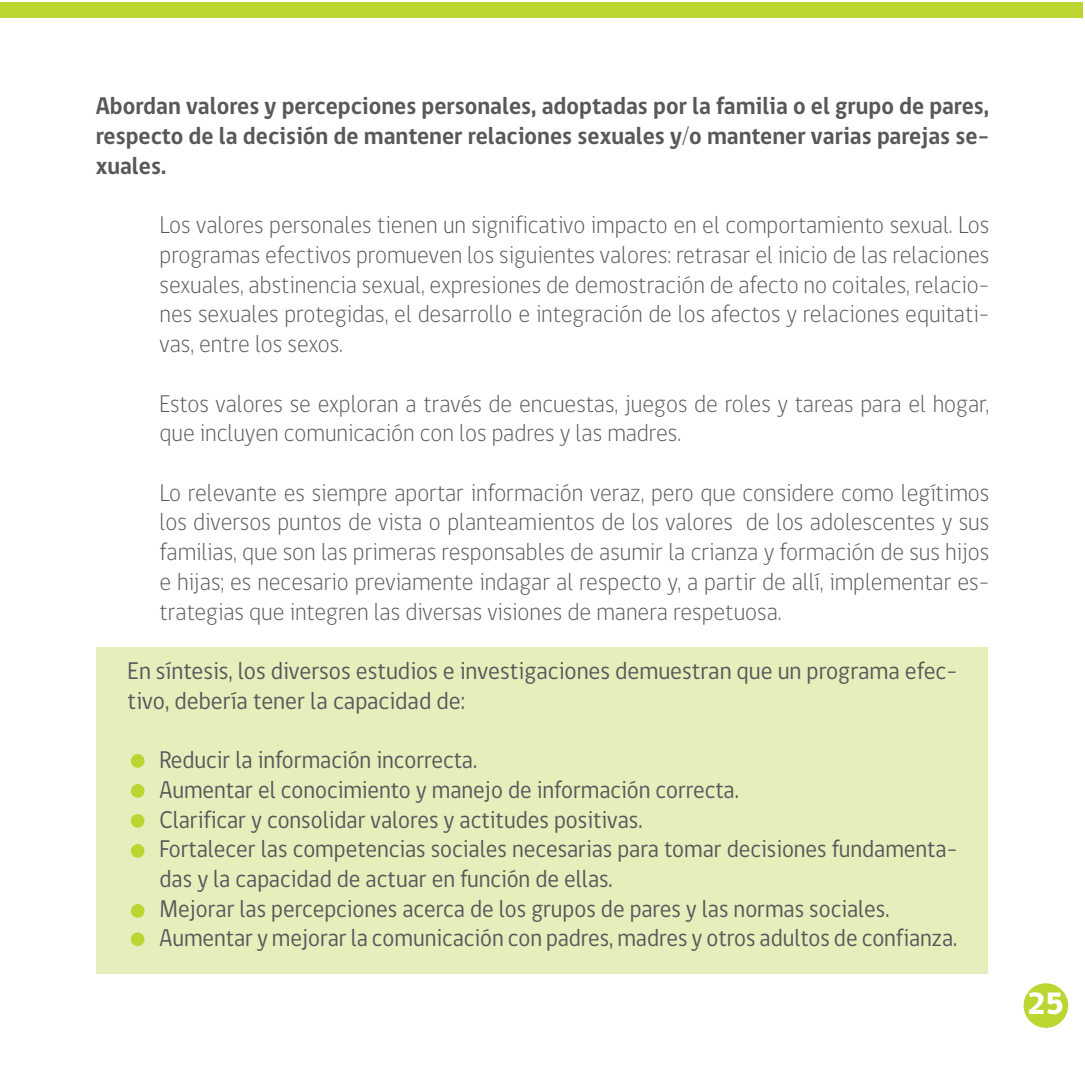
<style>
.page{position:relative;width:1085px;height:1085px;background:#fff}
.page>*{position:absolute;margin:0;border:0;box-sizing:border-box;transform-origin:0 0}
.t1{font:800 31.5px "gob CL";color:#fff}
.t2{font:300 24.75px/29.7px "gob CL";color:#57585a;text-align:justify;scale:.95 1}
.t3{font:24.75px/29.7px "gob CL";color:#57585a;scale:.93 1}
.t4{font:700 24.75px/29.7px "gob CL";color:#57585a;text-align:justify;scale:.95 1}
.t5{font:24.75px/29.7px "gob CL";color:#57585a;scale:.95 1}
</style>
<div class="page">
<div style="left:1023px;top:983px;width:44px;height:44px;background:#bcd531;border-radius:50%"></div>
<div style="left:0;top:2px;width:1082px;height:15px;background:#bcd531"></div>
<div style="left:97px;top:647px;width:890px;height:326px;background:#e6eebc"></div>
<div style="left:131px;top:754px;width:13px;height:13px;background:#bcd531;border-radius:50%"></div>
<div style="left:131px;top:843px;width:13px;height:14px;background:#bcd531;border-radius:50%"></div>
<div style="left:131px;top:784px;width:13px;height:13px;background:#bcd531;border-radius:50%"></div>
<div style="left:131px;top:814px;width:13px;height:13px;background:#bcd531;border-radius:50%"></div>
<div style="left:131px;top:903px;width:13px;height:14px;background:#bcd531;border-radius:50%"></div>
<div style="left:131px;top:932px;width:13px;height:13px;background:#bcd531;border-radius:50%"></div>
<p class="t4" style="left:96px;top:92px;width:941px">Abordan valores y percepciones personales, adoptadas por la familia o el grupo de pares, respecto de la decisión de mantener relaciones sexuales y/o mantener varias parejas se&shy;xuales.</p>
<p class="t2" style="left:159px;top:211px;width:874px">Los valores personales tienen un significativo impacto en el comportamiento sexual. Los programas efectivos promueven los siguientes valores: retrasar el inicio de las relaciones sexuales, abstinencia sexual, expresiones de demostración de afecto no coitales, relacio&shy;nes sexuales protegidas, el desarrollo e integración de los afectos y relaciones equitati&shy;vas, entre los sexos.</p>
<p class="t2" style="left:159px;top:389px;width:874px">Estos valores se exploran a través de encuestas, juegos de roles y tareas para el hogar, que incluyen comunicación con los padres y las madres.</p>
<p class="t2" style="left:159px;top:478px;width:874px">Lo relevante es siempre aportar información veraz, pero que considere como legítimos los diversos puntos de vista o planteamientos de los valores de los adolescentes y sus familias, que son las primeras responsables de asumir la crianza y formación de sus hijos e hijas; es necesario previamente indagar al respecto y, a partir de allí, implementar es&shy;trategias que integren las diversas visiones de manera respetuosa.</p>
<p class="t5" style="left:128px;top:656px;width:874px">En síntesis, los diversos estudios e investigaciones demuestran que un programa efec&shy;tivo, debería tener la capacidad de:</p>
<p class="t3" style="left:159px;top:745px;width:859px">Reducir la información incorrecta.<br>Aumentar el conocimiento y manejo de información correcta.<br>Clarificar y consolidar valores y actitudes positivas.<br>Fortalecer las competencias sociales necesarias para tomar decisiones fundamenta&shy;das y la capacidad de actuar en función de ellas.<br>Mejorar las percepciones acerca de los grupos de pares y las normas sociales.<br>Aumentar y mejorar la comunicación con padres, madres y otros adultos de confianza.</p>
<p class="t1" style="left:1027px;top:982px;width:39px">25</p>
</div>
